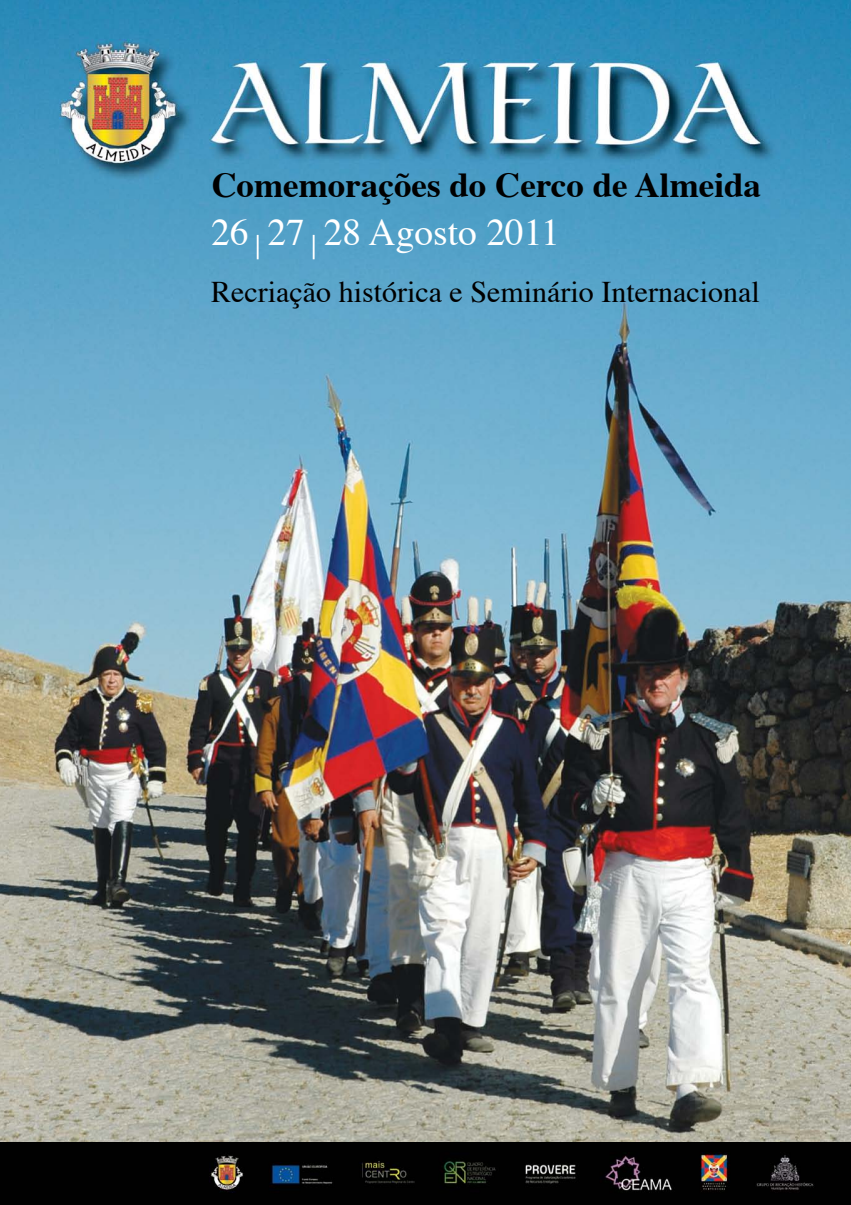
<style>
.page{position:relative;width:851px;height:1205px;background:#fff}
.page>*{position:absolute;margin:0;border:0;box-sizing:border-box;transform-origin:0 0}
.t1{font:37.5px "Times";color:#fff}
.t2{font:700 35px "Times";color:#000}
.t3{font:30px "Times";color:#000}
</style>
<div class="page">
<img style="left:0;top:0;width:850px;height:1143px">
<img style="left:0;top:1143px;width:850px;height:62px">
<svg style="left:257px;top:235px;width:1px;height:24px"></svg>
<svg style="left:313px;top:235px;width:1px;height:24px"></svg>
<p class="t2" style="left:211px;top:151px;width:551px">Comemorações do Cerco de Almeida</p>
<p class="t1" style="left:211px;top:197px;width:350px">26 27 28 Agosto 2011</p>
<p class="t3" style="left:211px;top:264px;width:550px">Recriação histórica e Seminário Internacional</p>
</div>
